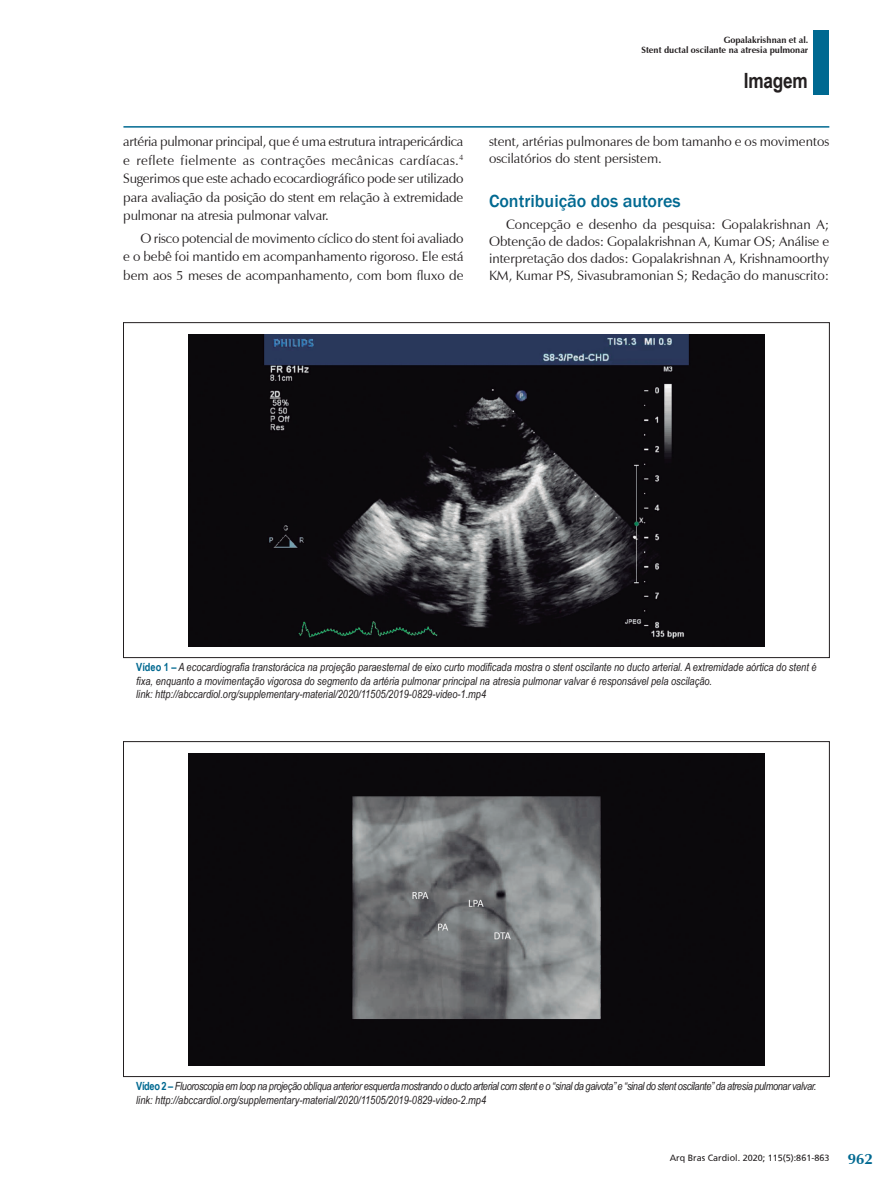
<style>
.page{position:relative;width:893px;height:1191px;background:#fff}
.page>*{position:absolute;margin:0;border:0;box-sizing:border-box;transform-origin:0 0}
.t1{font:700 21px "Arial Narrow";letter-spacing:-.01em;color:#231f20}
.t2{font:500 18px "Franklin Gothic";color:#006991}
.t3{font:700 15px "Zapf Humanist 601 BT";color:#006991}
.t4{font:13.5px/18.5px "Zapf Humanist 601 BT";color:#231f20;text-align:justify}
.t5{font:italic 11.25px/13.5px "Arial Narrow";color:#231f20}
.t6{font:italic 11.25px/13.5px "Arial Narrow";letter-spacing:-.03em;color:#231f20}
.t7{font:700 9px/10.8px "Zapf Humanist 601 BT";color:#231f20;text-align:right}
.t8{font:9px "Frutiger";color:#231f20}
.s1{font-weight:700;font-style:normal;color:#006991}
</style>
<div class="page">
<hr style="left:123px;top:126px;width:706px;height:2px;background:#006991">
<div style="left:813px;top:30px;width:16px;height:64px;background:#006991"></div>
<img style="left:188px;top:334px;width:576px;height:312px">
<img style="left:188px;top:753px;width:576px;height:312px">
<p class="t7" style="left:641px;top:34px;width:168px">Gopalakrishnan et al.<br>Stent ductal oscilante na atresia pulmonar</p>
<p class="t4" style="left:123px;top:132px;width:342px">artéria pulmonar principal, que é uma estrutura intrapericárdica e reflete fielmente as contrações mecânicas cardíacas.<sup>4<br></sup>Sugerimos que este achado ecocardiográfico pode ser utilizado para avaliação da posição do stent em relação à extremidade pulmonar na atresia pulmonar valvar.</p>
<p class="t4" style="left:123px;top:229px;width:342px;text-indent:17px">O risco potencial de movimento cíclico do stent foi avaliado e o bebê foi mantido em acompanhamento rigoroso. Ele está bem aos 5 meses de acompanhamento, com bom fluxo de</p>
<h1 class="t1" style="left:744px;top:65px;width:66px">Imagem</h1>
<p class="t4" style="left:489px;top:133px;width:342px;line-height:17.1px">stent, artérias pulmonares de bom tamanho e os movimentos oscilatórios do stent persistem.</p>
<h2 class="t2" style="left:489px;top:190px;width:193px">Contribuição dos autores</h2>
<p class="t4" style="left:489px;top:215px;width:342px;line-height:17.1px;text-indent:17px">Concepção e desenho da pesquisa: Gopalakrishnan A; Obtenção de dados: Gopalakrishnan A, Kumar OS; Análise e interpretação dos dados: Gopalakrishnan A, Krishnamoorthy KM, Kumar PS, Sivasubramonian S; Redação do manuscrito:</p>
<p class="t5" style="left:136px;top:660px;width:682px"><span class="s1">Vídeo 1 –</span> A ecocardiografia transtorácica na projeção paraesternal de eixo curto modificada mostra o stent oscilante no ducto arterial. A extremidade aórtica do stent é fixa, enquanto a movimentação vigorosa do segmento da artéria pulmonar principal na atresia pulmonar valvar é responsável pela oscilação.<br>link: http://abccardiol.org/supplementary-material/2020/11505/2019-0829-video-1.mp4</p>
<p class="t6" style="left:136px;top:1079px;width:682px"><span class="s1">Vídeo 2 –</span> Fluoroscopia em loop na projeção oblíqua anterior esquerda mostrando o ducto arterial com stent e o “sinal da gaivota” e “sinal do stent oscilante” da atresia pulmonar valvar. link: http://abccardiol.org/supplementary-material/2020/11505/2019-0829-video-2.mp4</p>
<p class="t8" style="left:670px;top:1153px;width:161px">Arq Bras Cardiol. 2020; 115(5):861-863</p>
<p class="t3" style="left:848px;top:1149px;width:26px">962</p>
</div>
